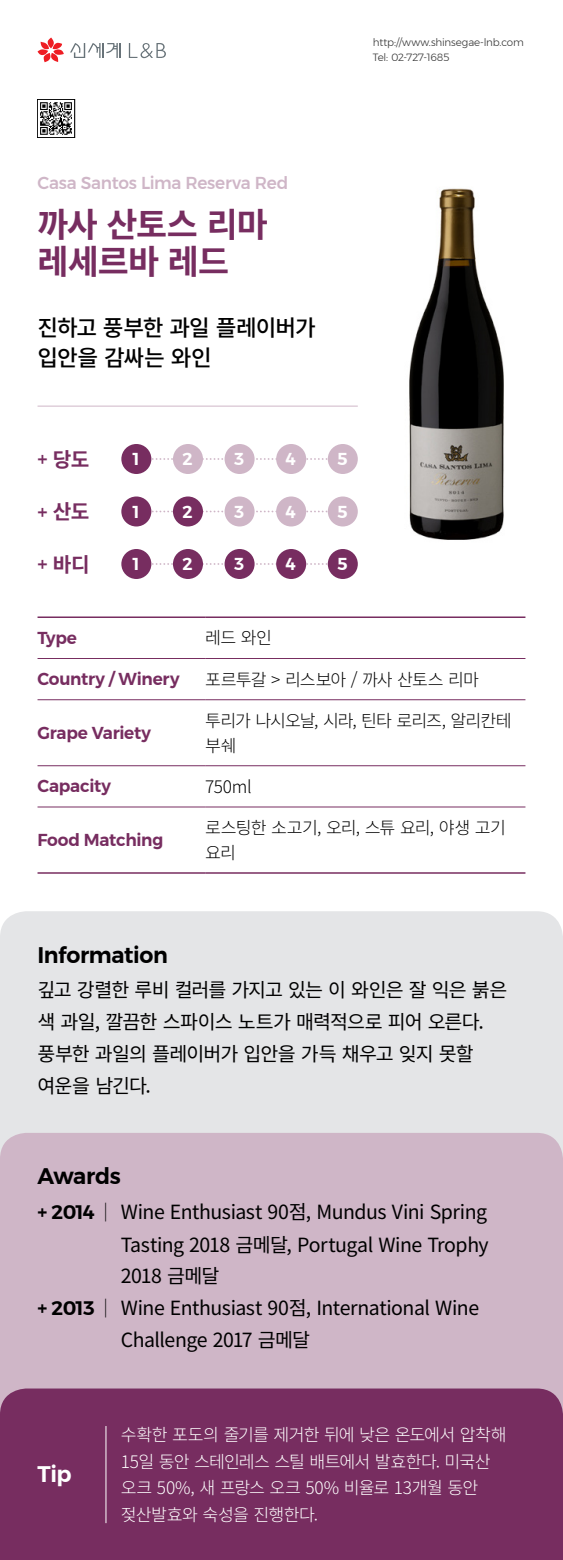
<style>
.page{position:relative;width:563px;height:1560px;background:#fff}
.page>*{position:absolute;margin:0;border:0;box-sizing:border-box;transform-origin:0 0}
.와인제목_45{font:700 33.75px/37.5px "Source Han Sans K";letter-spacing:-.03em;color:#772d60}
.와인소개_30{font:500 22.5px/30px "Source Han Sans K";letter-spacing:-.04em;color:#000}
.본문영문_30{font:600 22.5px "Montserrat";letter-spacing:-.02em;color:#000}
.본문영문_30-2{font:600 22.5px "Montserrat";color:#fff}
.본문_26{font:700 20.25px "Source Han Sans K";color:#772d60}
.본문_26-2{font:19.5px/32px "Source Han Sans K";letter-spacing:-.03em;color:#000;text-align:justify}
.본문_26-3{font:19.5px/31.9px "Source Han Sans K";letter-spacing:-.05em;color:#000}
.표__팁_23{font:300 17.25px/26.6px "Source Han Sans K";letter-spacing:-.04em;color:#fff}
.표__팁_23-2{font:300 17.25px/24.8px "Source Han Sans K";letter-spacing:-.055em;color:#000}
.표_영문{font:600 17.25px "Montserrat";letter-spacing:-.015em;color:#772d60}
.와인영문_23{font:500 17.25px "Montserrat";letter-spacing:-.015em;color:#cfb6c7}
.표_영문-2{font:600 17.25px "Montserrat";color:#fff}
.신세계_주소전화_14{font:300 10.5px "Montserrat";letter-spacing:-.015em;color:#333}
.s1{font-family:"Montserrat";font-weight:500}
.s2{font-family:"Montserrat";font-weight:600}
.s3{font-family:"Montserrat";font-weight:200}
</style>
<div class="page">
<img style="left:323px;top:188px;width:181px;height:362px">
<svg style="left:38px;top:38px;width:26px;height:24px"></svg>
<svg style="left:70px;top:43px;width:50px;height:15px"></svg>
<svg style="left:129px;top:43px;width:37px;height:15px"></svg>
<img style="left:40px;top:100px;width:35px;height:37px">
<svg style="left:151px;top:458px;width:177px;height:2px"></svg>
<div style="left:121px;top:444px;width:30px;height:30px;background:#772d60;border-radius:50%"></div>
<div style="left:173px;top:444px;width:30px;height:30px;background:#cfb6c7;border-radius:50%"></div>
<div style="left:224px;top:444px;width:30px;height:30px;background:#cfb6c7;border-radius:50%"></div>
<div style="left:276px;top:444px;width:30px;height:30px;background:#cfb6c7;border-radius:50%"></div>
<div style="left:328px;top:444px;width:30px;height:30px;background:#cfb6c7;border-radius:50%"></div>
<svg style="left:151px;top:511px;width:177px;height:1px"></svg>
<div style="left:121px;top:496px;width:30px;height:30px;background:#772d60;border-radius:50%"></div>
<div style="left:173px;top:496px;width:30px;height:30px;background:#772d60;border-radius:50%"></div>
<div style="left:224px;top:496px;width:30px;height:30px;background:#cfb6c7;border-radius:50%"></div>
<div style="left:276px;top:496px;width:30px;height:30px;background:#cfb6c7;border-radius:50%"></div>
<div style="left:328px;top:496px;width:30px;height:30px;background:#cfb6c7;border-radius:50%"></div>
<svg style="left:151px;top:563px;width:177px;height:2px"></svg>
<div style="left:121px;top:549px;width:30px;height:30px;background:#772d60;border-radius:50%"></div>
<div style="left:173px;top:549px;width:30px;height:30px;background:#772d60;border-radius:50%"></div>
<div style="left:224px;top:549px;width:30px;height:30px;background:#772d60;border-radius:50%"></div>
<div style="left:276px;top:549px;width:30px;height:30px;background:#772d60;border-radius:50%"></div>
<div style="left:328px;top:549px;width:30px;height:30px;background:#772d60;border-radius:50%"></div>
<hr style="left:38px;top:406px;width:320px;height:1px;background:#cfb6c7">
<hr style="left:38px;top:658px;width:167px;height:1px;background:#772d60">
<hr style="left:205px;top:658px;width:320px;height:1px;background:#772d60">
<hr style="left:38px;top:699px;width:167px;height:1px;background:#772d60">
<hr style="left:205px;top:699px;width:320px;height:1px;background:#772d60">
<hr style="left:38px;top:765px;width:167px;height:1px;background:#772d60">
<hr style="left:205px;top:765px;width:320px;height:1px;background:#772d60">
<hr style="left:38px;top:807px;width:167px;height:1px;background:#772d60">
<hr style="left:205px;top:807px;width:320px;height:1px;background:#772d60">
<hr style="left:38px;top:616px;width:167px;height:2px;background:#772d60">
<hr style="left:205px;top:616px;width:320px;height:2px;background:#772d60">
<hr style="left:38px;top:872px;width:167px;height:2px;background:#772d60">
<hr style="left:205px;top:872px;width:320px;height:2px;background:#772d60">
<div style="left:0;top:911px;width:562px;height:222px;background:#e4e5e7;border-radius:26px"></div>
<div style="left:0;top:1133px;width:562px;height:256px;background:#cfb6c7;border-radius:26px"></div>
<div style="left:0;top:1389px;width:562px;height:171px;background:#772d60"></div>
<hr style="left:106px;top:1426px;width:1px;height:97px;background:#fff">
<p class="신세계_주소전화_14" style="left:372px;top:35px;width:152px">http://www.shinsegae-lnb.com</p>
<p class="신세계_주소전화_14" style="left:372px;top:49px;width:78px">Tel: 02-727-1685</p>
<p class="와인영문_23" style="left:38px;top:170px;width:252px">Casa Santos Lima Reserva Red</p>
<p class="와인제목_45" style="left:38px;top:206px;width:232px">까사 산토스 리마 레세르바 레드</p>
<p class="와인소개_30" style="left:38px;top:313px;width:280px">진하고 풍부한 과일 플레이버가 입안을 감싸는 와인</p>
<p class="본문_26" style="left:38px;top:448px;width:53px"><span class="s1">+</span> 당도</p>
<p class="표_영문-2" style="left:133px;top:445px;width:8px">1</p>
<p class="표_영문-2" style="left:182px;top:445px;width:12px">2</p>
<p class="표_영문-2" style="left:234px;top:445px;width:12px">3</p>
<p class="표_영문-2" style="left:285px;top:445px;width:12px">4</p>
<p class="표_영문-2" style="left:337px;top:445px;width:12px">5</p>
<p class="본문_26" style="left:38px;top:500px;width:53px"><span class="s1">+</span> 산도</p>
<p class="표_영문-2" style="left:133px;top:498px;width:8px">1</p>
<p class="표_영문-2" style="left:182px;top:498px;width:12px">2</p>
<p class="표_영문-2" style="left:234px;top:498px;width:12px">3</p>
<p class="표_영문-2" style="left:285px;top:498px;width:12px">4</p>
<p class="표_영문-2" style="left:337px;top:498px;width:12px">5</p>
<p class="본문_26" style="left:38px;top:553px;width:54px"><span class="s1">+</span> 바디</p>
<p class="표_영문-2" style="left:133px;top:550px;width:8px">1</p>
<p class="표_영문-2" style="left:182px;top:550px;width:12px">2</p>
<p class="표_영문-2" style="left:234px;top:550px;width:12px">3</p>
<p class="표_영문-2" style="left:285px;top:550px;width:12px">4</p>
<p class="표_영문-2" style="left:337px;top:550px;width:12px">5</p>
<p class="표_영문" style="left:38px;top:624px;width:41px">Type</p>
<p class="표__팁_23-2" style="left:205px;top:626px;width:68px">레드 와인</p>
<p class="표_영문" style="left:38px;top:665px;width:143px">Country / Winery</p>
<p class="표__팁_23-2" style="left:205px;top:667px;width:275px">포르투갈 &gt; 리스보아 / 까사 산토스 리마</p>
<p class="표_영문" style="left:38px;top:719px;width:115px">Grape Variety</p>
<p class="표__팁_23-2" style="left:205px;top:709px;width:308px">투리가 나시오날, 시라, 틴타 로리즈, 알리칸테 부쉐</p>
<p class="표_영문" style="left:38px;top:773px;width:75px">Capacity</p>
<p class="표__팁_23-2" style="left:205px;top:775px;width:48px">750ml</p>
<p class="표_영문" style="left:38px;top:826px;width:127px">Food Matching</p>
<p class="표__팁_23-2" style="left:205px;top:816px;width:302px">로스팅한 소고기, 오리, 스튜 요리, 야생 고기 요리</p>
<p class="본문영문_30" style="left:38px;top:937px;width:132px">Information</p>
<p class="본문_26-3" style="left:38px;top:975px;width:471px">깊고 강렬한 루비 컬러를 가지고 있는 이 와인은 잘 익은 붉은 색 과일, 깔끔한 스파이스 노트가 매력적으로 피어 오른다. 풍부한 과일의 플레이버가 입안을 가득 채우고 잊지 못할 여운을 남긴다.</p>
<p class="본문영문_30" style="left:38px;top:1158px;width:85px">Awards</p>
<p class="본문_26-2" style="left:121px;top:1197px;width:369px;text-indent:-83px"><span class="s2">+ 2014</span> <span class="s3">|</span> Wine Enthusiast 90점, Mundus Vini Spring Tasting 2018 금메달, Portugal Wine Trophy 2018 금메달</p>
<p class="본문_26-2" style="left:121px;top:1293px;width:360px;text-indent:-83px"><span class="s2">+ 2013</span> <span class="s3">|</span> Wine Enthusiast 90점, International Wine<br>Challenge 2017 금메달</p>
<p class="본문영문_30-2" style="left:38px;top:1457px;width:35px">Tip</p>
<p class="표__팁_23" style="left:121px;top:1422px;width:387px">수확한 포도의 줄기를 제거한 뒤에 낮은 온도에서 압착해<br>15일 동안 스테인레스 스틸 배트에서 발효한다. 미국산 오크 50%, 새 프랑스 오크 50% 비율로 13개월 동안 젖산발효와 숙성을 진행한다.</p>
</div>
